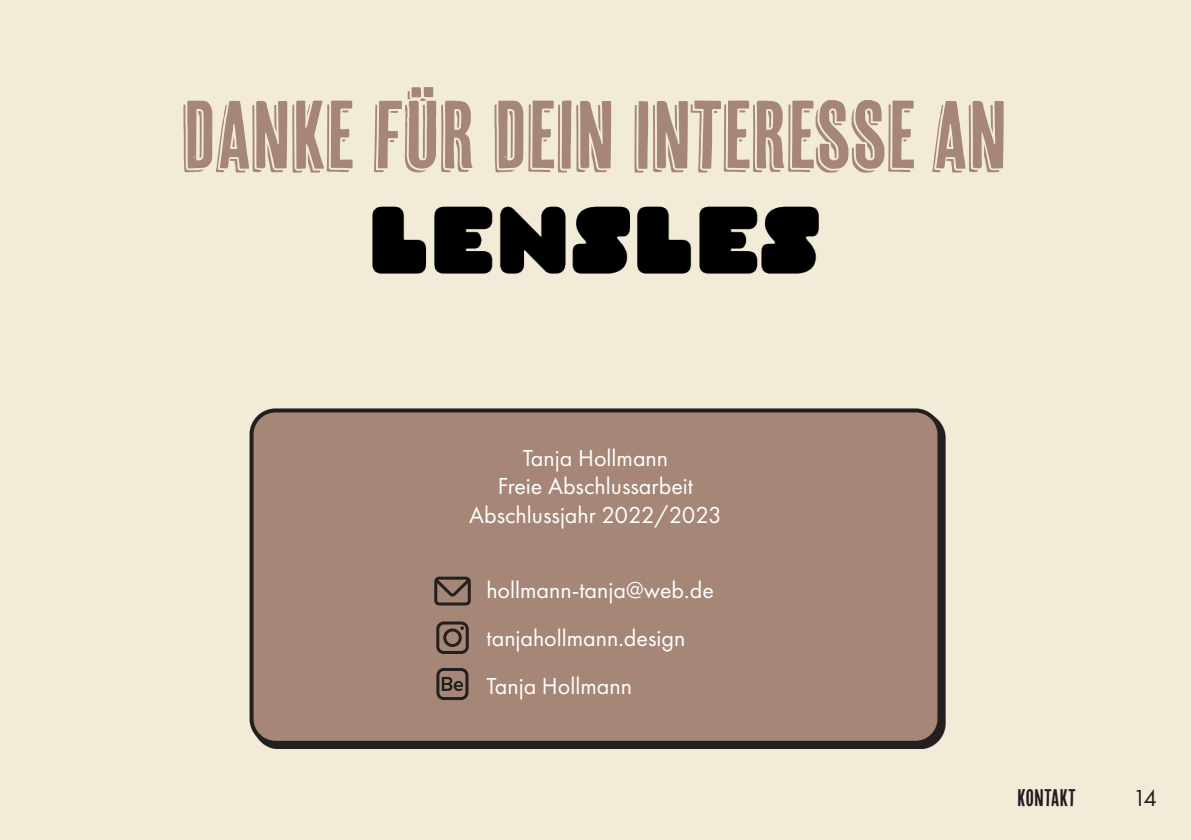
<style>
.page{position:relative;width:1191px;height:840px;background:#fff}
.page>*{position:absolute;margin:0;border:0;box-sizing:border-box;transform-origin:0 0}
.Kapitel_Titel{font:96px "Cheap Pine";color:#a58677}
.futura_text{font:24px "Futura PT";color:#fff}
.cheap_pine_kapitel{font:24px "Cheap Pine Sans";color:#231f20}
.futura_text-2{font:24px "Futura PT";color:#231f20}
</style>
<div class="page">
<div style="left:0;top:0;width:1191px;height:839px;background:#f2ebd8"></div>
<div style="left:251px;top:410px;width:688px;height:332px;background:#a58677;border-radius:24px"></div>
<div style="left:249px;top:408px;width:692px;height:336px;border:4px solid #231f20;border-radius:24px"></div>
<img style="left:372px;top:206px;width:446px;height:68px">
<svg style="left:436px;top:621px;width:33px;height:33px"></svg>
<div style="left:436px;top:667px;width:32px;height:32px;border:3px solid #231f20;border-radius:6px"></div>
<svg style="left:442px;top:676px;width:21px;height:14px"></svg>
<svg style="left:434px;top:576px;width:37px;height:30px"></svg>
<p class="Kapitel_Titel" style="left:183px;top:82px;width:826px">DANKE FÜR DEIN INTERESSE AN</p>
<p class="futura_text" style="left:523px;top:443px;width:147px">Tanja Hollmann</p>
<p class="futura_text" style="left:498px;top:472px;width:196px">Freie Abschlussarbeit</p>
<p class="futura_text" style="left:469px;top:500px;width:254px">Abschlussjahr 2022/2023</p>
<p class="futura_text" style="left:486px;top:575px;width:229px">hollmann-tanja@web.de</p>
<p class="futura_text" style="left:486px;top:623px;width:200px">tanjahollmann.design</p>
<p class="futura_text" style="left:486px;top:671px;width:147px">Tanja Hollmann</p>
<p class="cheap_pine_kapitel" style="left:1017px;top:784px;width:60px">KONTAKT</p>
<p class="futura_text-2" style="left:1132px;top:783px;width:26px">14</p>
</div>
